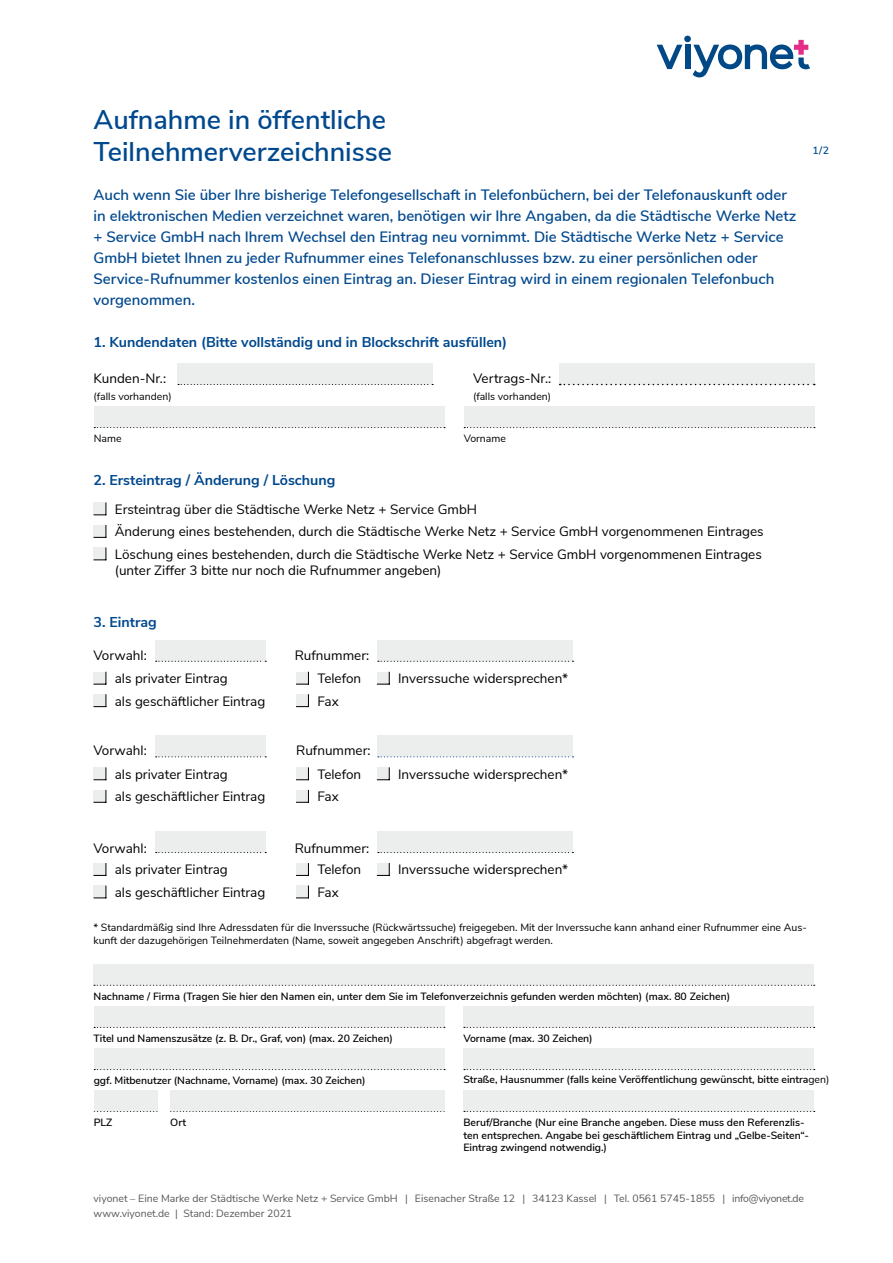
<style>
.page{position:relative;width:893px;height:1263px;background:#fff}
.page>*{position:absolute;margin:0;border:0;box-sizing:border-box;transform-origin:0 0}
.t1{font:600 27px/31.5px "Nunito Sans";color:#00488e}
.t2{font:600 15px/21px "Nunito Sans";color:#00488e}
.t3{font:700 14.25px "Nunito Sans";color:#00488e}
.t4{font:13.5px/22.5px "Nunito Sans";color:#000}
.t5{font:600 10.5px/12.6px "Nunito Sans";color:#000}
.t6{font:10.5px/12.6px "Nunito Sans";color:#000}
.t7{font:10.5px/15px "Nunito Sans";color:#58585a}
.t8{font:600 10.5px "Nunito Sans";color:#00488e}
.s1{font-weight:400}
</style>
<div class="page">
<svg style="left:657px;top:45px;width:25px;height:24px"></svg>
<div style="left:685px;top:45px;width:5px;height:24px;background:#004886"></div>
<div style="left:684px;top:36px;width:7px;height:6px;background:#004886;border-radius:50%"></div>
<svg style="left:693px;top:40px;width:117px;height:37px"></svg>
<div style="left:94px;top:1090px;width:64px;height:21px;background:#eceded"></div>
<svg style="left:94px;top:1111px;width:64px;height:1px"></svg>
<div style="left:170px;top:1090px;width:275px;height:21px;background:#eceded"></div>
<svg style="left:171px;top:1111px;width:274px;height:1px"></svg>
<div style="left:463px;top:1048px;width:351px;height:21px;background:#eceded"></div>
<svg style="left:464px;top:1069px;width:351px;height:1px"></svg>
<div style="left:178px;top:363px;width:255px;height:21px;background:#eceded"></div>
<svg style="left:178px;top:384px;width:255px;height:1px"></svg>
<div style="left:559px;top:363px;width:255px;height:21px;background:#eceded"></div>
<svg style="left:560px;top:384px;width:255px;height:1px"></svg>
<svg style="left:94px;top:502px;width:13px;height:13px"></svg>
<svg style="left:94px;top:525px;width:13px;height:13px"></svg>
<svg style="left:94px;top:547px;width:13px;height:13px"></svg>
<svg style="left:94px;top:672px;width:13px;height:13px"></svg>
<svg style="left:94px;top:694px;width:13px;height:13px"></svg>
<svg style="left:296px;top:672px;width:13px;height:13px"></svg>
<svg style="left:377px;top:672px;width:13px;height:13px"></svg>
<svg style="left:296px;top:694px;width:13px;height:13px"></svg>
<div style="left:155px;top:640px;width:111px;height:21px;background:#eceded"></div>
<svg style="left:156px;top:661px;width:110px;height:1px"></svg>
<div style="left:377px;top:640px;width:196px;height:21px;background:#eceded"></div>
<svg style="left:378px;top:661px;width:195px;height:1px"></svg>
<svg style="left:94px;top:767px;width:13px;height:13px"></svg>
<svg style="left:94px;top:790px;width:13px;height:13px"></svg>
<svg style="left:296px;top:767px;width:13px;height:13px"></svg>
<svg style="left:377px;top:767px;width:13px;height:13px"></svg>
<svg style="left:296px;top:790px;width:13px;height:13px"></svg>
<div style="left:155px;top:736px;width:111px;height:21px;background:#eceded"></div>
<svg style="left:156px;top:756px;width:110px;height:1px"></svg>
<div style="left:377px;top:736px;width:196px;height:21px;background:#eceded"></div>
<svg style="left:378px;top:756px;width:195px;height:1px"></svg>
<svg style="left:94px;top:863px;width:13px;height:13px"></svg>
<svg style="left:94px;top:885px;width:13px;height:13px"></svg>
<svg style="left:296px;top:863px;width:13px;height:13px"></svg>
<svg style="left:377px;top:863px;width:13px;height:13px"></svg>
<svg style="left:296px;top:885px;width:13px;height:13px"></svg>
<div style="left:155px;top:831px;width:111px;height:21px;background:#eceded"></div>
<svg style="left:156px;top:852px;width:110px;height:1px"></svg>
<div style="left:377px;top:831px;width:196px;height:21px;background:#eceded"></div>
<svg style="left:378px;top:852px;width:195px;height:1px"></svg>
<div style="left:94px;top:964px;width:720px;height:21px;background:#eceded"></div>
<svg style="left:94px;top:985px;width:721px;height:1px"></svg>
<div style="left:463px;top:1090px;width:351px;height:21px;background:#eceded"></div>
<svg style="left:464px;top:1111px;width:351px;height:1px"></svg>
<div style="left:94px;top:1048px;width:351px;height:21px;background:#eceded"></div>
<svg style="left:94px;top:1069px;width:351px;height:1px"></svg>
<div style="left:463px;top:1006px;width:351px;height:21px;background:#eceded"></div>
<svg style="left:464px;top:1027px;width:351px;height:1px"></svg>
<div style="left:94px;top:1006px;width:350px;height:21px;background:#eceded"></div>
<svg style="left:94px;top:1027px;width:351px;height:1px"></svg>
<div style="left:94px;top:406px;width:351px;height:22px;background:#eceded"></div>
<svg style="left:94px;top:427px;width:351px;height:1px"></svg>
<div style="left:464px;top:406px;width:350px;height:22px;background:#eceded"></div>
<svg style="left:464px;top:427px;width:351px;height:1px"></svg>
<h1 class="t1" style="left:94px;top:103px;width:300px">Aufnahme in öffentliche<br>Teilnehmerverzeichnisse</h1>
<p class="t2" style="left:94px;top:184px;width:704px">Auch wenn Sie über Ihre bisherige Telefongesellschaft in Telefonbüchern, bei der Telefonauskunft oder in elektronischen Medien verzeichnet waren, benötigen wir Ihre Angaben, da die Städtische Werke Netz + Service GmbH nach Ihrem Wechsel den Eintrag neu vornimmt. Die Städtische Werke Netz + Service GmbH bietet Ihnen zu jeder Rufnummer eines Telefonanschlusses bzw. zu einer persönlichen oder Service-Rufnummer kostenlos einen Eintrag an. Dieser Eintrag wird in einem regionalen Telefonbuch vorgenommen.</p>
<p class="t3" style="left:94px;top:332px;width:415px">1. Kundendaten (Bitte vollständig und in Blockschrift ausfüllen)</p>
<p class="t4" style="left:94px;top:366px;width:74px">Kunden-Nr.:</p>
<p class="t6" style="left:94px;top:389px;width:80px">(falls vorhanden)</p>
<p class="t4" style="left:473px;top:366px;width:80px">Vertrags-Nr.:</p>
<p class="t6" style="left:473px;top:389px;width:80px">(falls vorhanden)</p>
<p class="t6" style="left:94px;top:431px;width:29px">Name</p>
<p class="t6" style="left:464px;top:431px;width:44px">Vorname</p>
<p class="t3" style="left:94px;top:469px;width:243px">2. Ersteintrag / Änderung / Löschung</p>
<p class="t4" style="left:115px;top:497px;width:650px">Ersteintrag über die Städtische Werke Netz + Service GmbH<br>Änderung eines bestehenden, durch die Städtische Werke Netz + Service GmbH vorgenommenen Eintrages<br>Löschung eines bestehenden, durch die Städtische Werke Netz + Service GmbH vorgenommenen Eintrages</p>
<p class="t4" style="left:115px;top:558px;width:328px">(unter Ziffer 3 bitte nur noch die Rufnummer angeben)</p>
<p class="t3" style="left:94px;top:611px;width:65px">3. Eintrag</p>
<p class="t4" style="left:93px;top:643px;width:55px">Vorwahl:</p>
<p class="t4" style="left:295px;top:643px;width:76px">Rufnummer:</p>
<p class="t4" style="left:115px;top:666px;width:152px">als privater Eintrag<br>als geschäftlicher Eintrag</p>
<p class="t4" style="left:317px;top:666px;width:45px">Telefon</p>
<p class="t4" style="left:398px;top:666px;width:172px">Inverssuche widersprechen*</p>
<p class="t4" style="left:317px;top:689px;width:23px">Fax</p>
<p class="t4" style="left:93px;top:738px;width:55px">Vorwahl:</p>
<p class="t4" style="left:296px;top:738px;width:76px">Rufnummer:</p>
<p class="t4" style="left:115px;top:762px;width:152px">als privater Eintrag<br>als geschäftlicher Eintrag</p>
<p class="t4" style="left:317px;top:762px;width:45px">Telefon</p>
<p class="t4" style="left:398px;top:762px;width:172px">Inverssuche widersprechen*</p>
<p class="t4" style="left:317px;top:784px;width:23px">Fax</p>
<p class="t4" style="left:93px;top:836px;width:55px">Vorwahl:</p>
<p class="t4" style="left:295px;top:836px;width:76px">Rufnummer:</p>
<p class="t4" style="left:115px;top:857px;width:152px">als privater Eintrag<br>als geschäftlicher Eintrag</p>
<p class="t4" style="left:317px;top:857px;width:45px">Telefon</p>
<p class="t4" style="left:398px;top:857px;width:172px">Inverssuche widersprechen*</p>
<p class="t4" style="left:317px;top:880px;width:23px">Fax</p>
<p class="t8" style="left:812px;top:143px;width:18px">1/2</p>
<p class="t6" style="left:93px;top:920px;width:715px">* Standardmäßig sind Ihre Adressdaten für die Inverssuche (Rückwärtssuche) freigegeben. Mit der Inverssuche kann anhand einer Rufnummer eine Aus&shy;kunft der dazugehörigen Teilnehmerdaten (Name, soweit angegeben Anschrift) abgefragt werden.</p>
<p class="t5" style="left:94px;top:989px;width:638px">Nachname / Firma (Tragen Sie hier den Namen ein, unter dem Sie im Telefonverzeichnis gefunden werden möchten) (max. 80 Zeichen)</p>
<p class="t5" style="left:94px;top:1031px;width:301px">Titel und Namenszusätze (z. B. Dr., Graf, von) (max. 20 Zeichen)</p>
<p class="t5" style="left:463px;top:1031px;width:131px">Vorname (max. 30 Zeichen)</p>
<p class="t5" style="left:94px;top:1073px;width:273px">ggf. Mitbenutzer (Nachname, Vorname) (max. 30 Zeichen)</p>
<p class="t5" style="left:94px;top:1116px;width:20px">PLZ</p>
<p class="t5" style="left:170px;top:1116px;width:18px">Ort</p>
<p class="t5" style="left:463px;top:1072px;width:367px">Straße, Hausnummer (falls keine Veröffentlichung gewünscht, bitte eintra<span class="s1">gen)</span></p>
<p class="t5" style="left:463px;top:1115px;width:347px">Beruf/Branche (Nur eine Branche angeben. Diese muss den Referenzlis&shy;ten entsprechen. Angabe bei geschäftlichem Eintrag und „Gelbe-Seiten“-<br>Eintrag zwingend notwendig.)</p>
<p class="t7" style="left:94px;top:1190px;width:712px">viyonet – Eine Marke der Städtische Werke Netz + Service GmbH | Eisenacher Straße 12 | 34123 Kassel | Tel. 0561 5745-1855 | info@viyonet.de www.viyonet.de | Stand: Dezember 2021</p>
</div>
